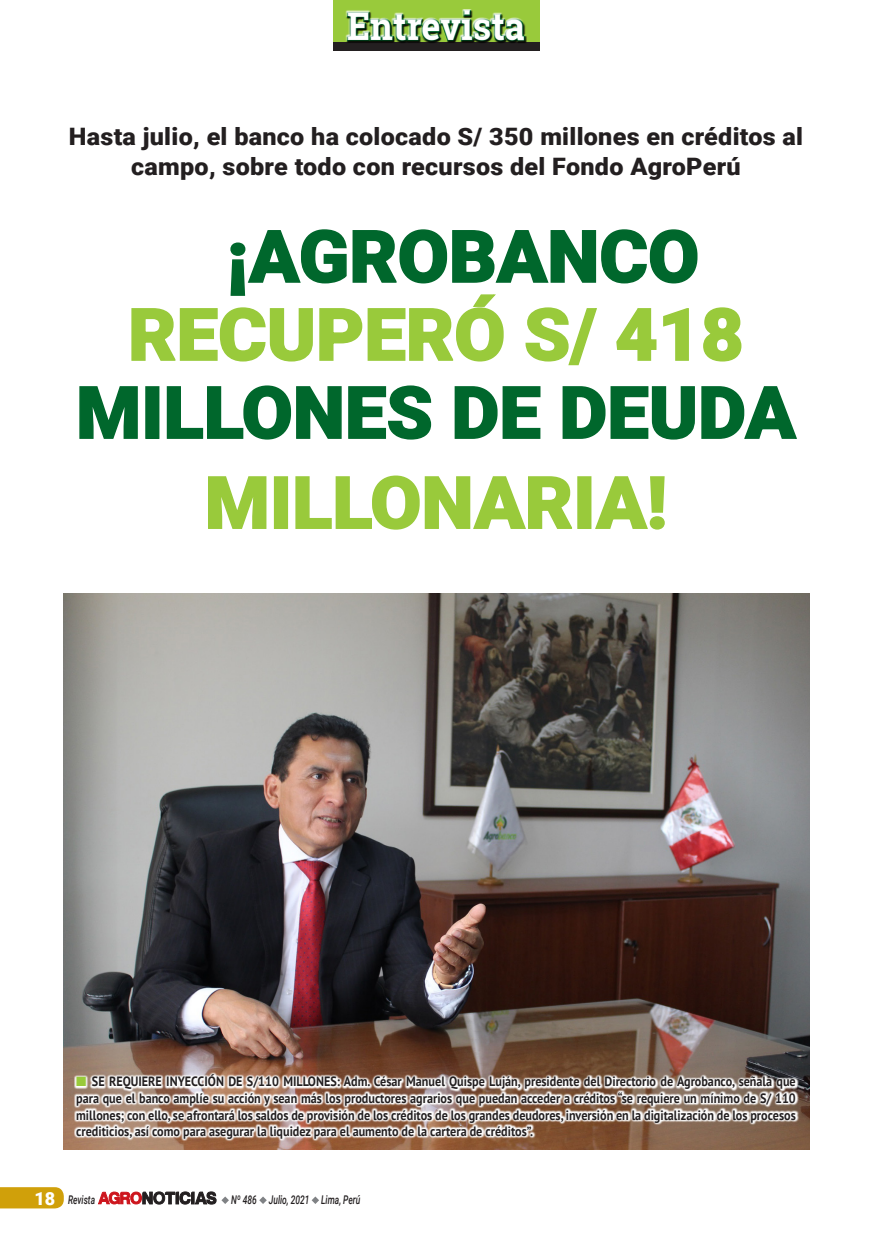
<style>
.page{position:relative;width:872px;height:1234px;background:#fff}
.page>*{position:absolute;margin:0;border:0;box-sizing:border-box;transform-origin:0 0}
.t1{font:900 72px "Roboto";color:#00672c}
.t2{font:900 72px "Roboto";color:#99ca3b}
.t3{font:700 38.1px "Roboto Slab";color:#fff;scale:.95 1}
.AGRO_subida{font:900 24px/30px "Roboto";letter-spacing:.01em;color:#231f20;text-align:center;scale:1.05 1}
.t4{font:900 18px "Roboto";color:#fff}
.t5{font:700 13.5px/16.5px "PT Sans";color:#231f20;text-align:justify;scale:.9 1}
.t6{font:italic 500 12px "Roboto";color:#231f20;scale:.7 1}
.s1{color:#99ca3b}
</style>
<div class="page">
<svg style="left:131px;top:229px;width:611px;height:137px"></svg>
<svg style="left:79px;top:386px;width:59px;height:53px"></svg>
<div style="left:145px;top:386px;width:14px;height:53px;border:2px solid #00672c"></div>
<svg style="left:166px;top:385px;width:266px;height:55px"></svg>
<svg style="left:454px;top:386px;width:87px;height:53px"></svg>
<svg style="left:562px;top:386px;width:235px;height:54px"></svg>
<svg style="left:208px;top:476px;width:59px;height:53px"></svg>
<div style="left:274px;top:476px;width:14px;height:53px;border:2px solid #99ca3b"></div>
<svg style="left:295px;top:475px;width:277px;height:55px"></svg>
<div style="left:577px;top:476px;width:14px;height:53px;border:2px solid #99ca3b"></div>
<svg style="left:595px;top:476px;width:70px;height:54px"></svg>
<img style="left:64px;top:593px;width:745px;height:556px">
<svg style="left:74px;top:1071px;width:724px;height:69px"></svg>
<div style="left:333px;top:0;width:206px;height:42px;background:#99ca3b"></div>
<div style="left:333px;top:42px;width:206px;height:8px;background:#231f20"></div>
<svg style="left:346px;top:10px;width:181px;height:33px"></svg>
<svg style="left:0;top:1187px;width:64px;height:21px"></svg>
<svg style="left:98px;top:1191px;width:131px;height:14px"></svg>
<svg style="left:259px;top:1196px;width:8px;height:7px"></svg>
<svg style="left:311px;top:1196px;width:8px;height:7px"></svg>
<h2 class="t3" style="left:347px;top:0;width:188px">Entrevista</h2>
<p class="AGRO_subida" style="left:69px;top:120px;width:700px">Hasta julio, el banco ha colocado S/ 350 millones en créditos al campo, sobre todo con recursos del Fondo AgroPerú</p>
<p class="t1" style="left:227px;top:206px;width:474px">¡AGROBANCO</p>
<p class="t2" style="left:128px;top:284px;width:617px">RECUPERÓ S/ 418</p>
<p class="t1" style="left:76px;top:362px;width:721px">MILLONES DE DEUDA</p>
<p class="t2" style="left:205px;top:452px;width:464px">MILLONARIA!</p>
<p class="t5" style="left:76px;top:1072px;width:801px"><span class="s1">■</span> SE REQUIERE INYECCIÓN DE S/110 MILLONES: Adm. César Manuel Quispe Luján, presidente del Directorio de Agrobanco, señala que para que el banco amplíe su acción y sean más los productores agrarios que puedan acceder a créditos “se requiere un mínimo de S/ 110 millones; con ello, se afrontará los saldos de provisión de los créditos de los grandes deudores, inversión en la digitalización de los procesos crediticios, así como para asegurar la liquidez para el aumento de la cartera de créditos”.</p>
<p class="t4" style="left:34px;top:1185px;width:22px">18</p>
<p class="t6" style="left:68px;top:1190px;width:40px">Revista</p>
<p class="t6" style="left:231px;top:1190px;width:186px">Nº 486 Julio, 2021 Lima, Perú</p>
</div>
